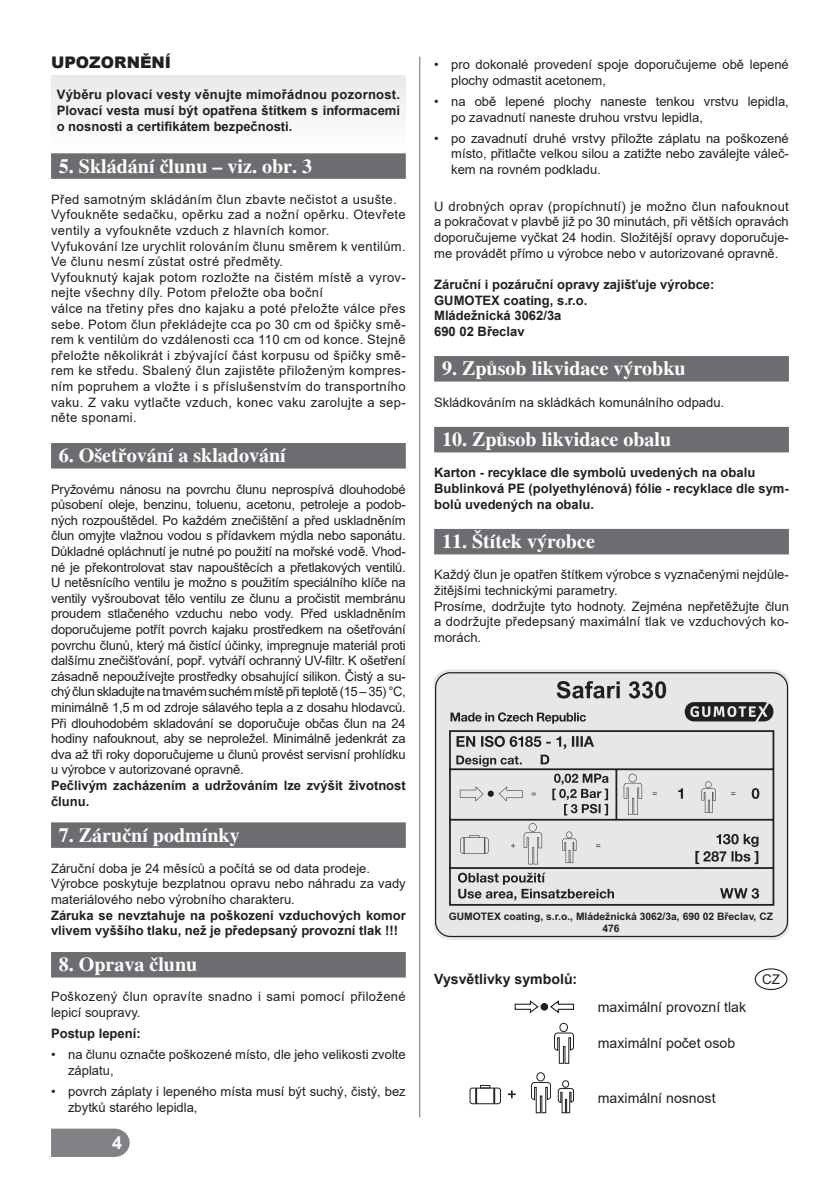
<style>
.page{position:relative;width:840px;height:1191px;background:#fff}
.page>*{position:absolute;margin:0;border:0;box-sizing:border-box;transform-origin:0 0}
.t1{font:700 20px "Toronto";color:#fff}
.t2{font:700 18px "Arial";color:#fff}
.t3{font:900 16px "Arial";color:#231f20}
.t4{font:14.2px "Arial";color:#231f20}
.t5{font:700 14.2px "Arial";color:#231f20}
.t6{font:13.4px "Arial";color:#231f20}
.t7{font:13px/15.6px "Arial";color:#231f20}
.t8{font:13px/15.6px "Arial";letter-spacing:.025em;color:#231f20}
.t9{font:700 13px/15.6px "Arial";color:#231f20}
.t10{font:700 10.4px/12.4px "Arial";color:#231f20;text-align:center}
</style>
<div class="page">
<svg style="left:51px;top:1128px;width:79px;height:29px;background:#888a8d"></svg>
<div style="left:51px;top:76px;width:354px;height:74px;background:#f3f4f4"></div>
<hr style="left:419px;top:57px;width:1px;height:1060px;background:#6c6d70">
<div style="left:51px;top:153px;width:354px;height:26px;background:#6c6d70"></div>
<div style="left:51px;top:443px;width:354px;height:25px;background:#6c6d70"></div>
<div style="left:51px;top:822px;width:354px;height:26px;background:#6c6d70"></div>
<div style="left:51px;top:952px;width:354px;height:25px;background:#6c6d70"></div>
<div style="left:434px;top:356px;width:354px;height:25px;background:#6c6d70"></div>
<div style="left:434px;top:427px;width:354px;height:25px;background:#6c6d70"></div>
<div style="left:434px;top:529px;width:354px;height:25px;background:#6c6d70"></div>
<div style="left:754px;top:968px;width:33px;height:22px;border:1px solid #231f20;border-radius:50%"></div>
<svg style="left:434px;top:669px;width:354px;height:271px;background:#d1d1d3"></svg>
<div style="left:435px;top:673px;width:352px;height:263px;background:#e6e7e9;border-radius:15px"></div>
<div style="left:434px;top:672px;width:353px;height:265px;border:1px solid #231f20;border-radius:15px"></div>
<svg style="left:449px;top:730px;width:325px;height:176px"></svg>
<svg style="left:759px;top:702px;width:14px;height:19px"></svg>
<svg style="left:450px;top:681px;width:309px;height:219px"></svg>
<svg style="left:554px;top:1022px;width:20px;height:42px"></svg>
<svg style="left:514px;top:1000px;width:60px;height:14px"></svg>
<svg style="left:469px;top:1072px;width:105px;height:41px"></svg>
<p class="t3" style="left:51px;top:51px;width:121px">UPOZORNĚNÍ</p>
<p class="t9" style="left:57px;top:87px;width:345px;text-align:justify">Výběru plovací vesty věnujte mimořádnou pozornost.<br>Plovací vesta musí být opatřena štítkem s informacemi o nosnosti a certifikátem bezpečnosti.</p>
<h1 class="t1" style="left:59px;top:154px;width:254px">5. Skládání člunu – viz. obr. 3</h1>
<p class="t8" style="left:51px;top:191px;width:356px">Před samotným skládáním člun zbavte nečistot a usušte.<br>Vyfoukněte sedačku, opěrku zad a nožní opěrku. Otevřete ventily a vyfoukněte vzduch z hlavních komor.<br>Vyfukování lze urychlit rolováním člunu směrem k ventilům.<br>Ve člunu nesmí zůstat ostré předměty.<br>Vyfouknutý kajak potom rozložte na čistém místě a vyrov&shy;nejte všechny díly. Potom přeložte oba boční<br>válce na třetiny přes dno kajaku a poté přeložte válce přes sebe. Potom člun překládejte cca po 30 cm od špičky smě&shy;rem k ventilům do vzdálenosti cca 110 cm od konce. Stejně přeložte několikrát i zbývající část korpusu od špičky smě&shy;rem ke středu. Sbalený člun zajistěte přiloženým kompres&shy;ním popruhem a vložte i s příslušenstvím do transportního vaku. Z vaku vytlačte vzduch, konec vaku zarolujte a sep&shy;něte sponami.</p>
<h1 class="t1" style="left:59px;top:444px;width:228px">6. Ošetřování a skladování</h1>
<p class="t7" style="left:51px;top:481px;width:356px;text-align:justify">Pryžovému nánosu na povrchu člunu neprospívá dlouhodobé působení oleje, benzinu, toluenu, acetonu, petroleje a podob&shy;ných rozpouštědel. Po každém znečištění a před uskladněním člun omyjte vlažnou vodou s přídavkem mýdla nebo saponátu.<br>Důkladné opláchnutí je nutné po použití na mořské vodě. Vhod&shy;né je překontrolovat stav napouštěcích a přetlakových ventilů.<br>U netěsnícího ventilu je možno s použitím speciálního klíče na ventily vyšroubovat tělo ventilu ze člunu a pročistit membránu proudem stlačeného vzduchu nebo vody. Před uskladněním doporučujeme potřít povrch kajaku prostředkem na ošetřování povrchu člunů, který má čistící účinky, impregnuje materiál proti dalšímu znečišťování, popř. vytváří ochranný UV-filtr. K ošetření zásadně nepoužívejte prostředky obsahující silikon. Čistý a su&shy;chý člun skladujte na tmavém suchém místě při teplotě (15 – 35) °C, minimálně 1,5 m od zdroje sálavého tepla a z dosahu hlodavců.<br>Při dlouhodobém skladování se doporučuje občas člun na 24 hodiny nafouknout, aby se neproležel. Minimálně jedenkrát za dva až tři roky doporučujeme u člunů provést servisní prohlídku u výrobce v autorizované opravně.</p>
<p class="t9" style="left:51px;top:778px;width:356px">Pečlivým zacházením a udržováním lze zvýšit životnost člunu.</p>
<h1 class="t1" style="left:59px;top:823px;width:182px">7. Záruční podmínky</h1>
<p class="t7" style="left:51px;top:860px;width:356px">Záruční doba je 24 měsíců a počítá se od data prodeje.<br>Výrobce poskytuje bezplatnou opravu nebo náhradu za vady materiálového nebo výrobního charakteru.</p>
<p class="t9" style="left:51px;top:907px;width:356px">Záruka se nevztahuje na poškození vzduchových komor vlivem vyššího tlaku, než je předepsaný provozní tlak !!!</p>
<h1 class="t1" style="left:59px;top:953px;width:140px">8. Oprava člunu</h1>
<p class="t8" style="left:51px;top:988px;width:356px">Poškozený člun opravíte snadno i sami pomocí přiložené lepicí soupravy.</p>
<p class="t9" style="left:51px;top:1025px;width:91px">Postup lepení:</p>
<p class="t7" style="left:68px;top:1046px;width:339px;text-indent:-17px">• na člunu označte poškozené místo, dle jeho velikosti zvolte záplatu,</p>
<p class="t7" style="left:68px;top:1083px;width:339px;text-indent:-17px">• povrch záplaty i lepeného místa musí být suchý, čistý, bez zbytků starého lepidla,</p>
<h2 class="t2" style="left:112px;top:1130px;width:12px">4</h2>
<p class="t7" style="left:451px;top:57px;width:339px;text-indent:-17px">• pro dokonalé provedení spoje doporučujeme obě lepené plochy odmastit acetonem,</p>
<p class="t7" style="left:451px;top:93px;width:339px;text-indent:-17px">• na obě lepené plochy naneste tenkou vrstvu lepidla, po zavadnutí naneste druhou vrstvu lepidla,</p>
<p class="t7" style="left:451px;top:130px;width:339px;text-align:justify;text-indent:-17px">• po zavadnutí druhé vrstvy přiložte záplatu na poškozené místo, přitlačte velkou silou a zatižte nebo zaválejte váleč&shy;kem na rovném podkladu.</p>
<p class="t7" style="left:434px;top:198px;width:356px;text-align:justify">U drobných oprav (propíchnutí) je možno člun nafouknout a pokračovat v plavbě již po 30 minutách, při větších opravách doporučujeme vyčkat 24 hodin. Složitější opravy doporučuje&shy;me provádět přímo u výrobce nebo v autorizované opravně.</p>
<p class="t9" style="left:434px;top:277px;width:282px">Záruční i pozáruční opravy zajišťuje výrobce:<br>GUMOTEX coating, s.r.o.<br>Mládežnická 3062/3a<br>690 02 Břeclav</p>
<h1 class="t1" style="left:442px;top:357px;width:245px">9. Způsob likvidace výrobku</h1>
<p class="t7" style="left:434px;top:394px;width:291px">Skládkováním na skládkách komunálního odpadu.</p>
<h1 class="t1" style="left:442px;top:428px;width:230px">10. Způsob likvidace obalu</h1>
<p class="t9" style="left:434px;top:465px;width:356px">Karton - recyklace dle symbolů uvedených na obalu<br>Bublinková PE (polyethylénová) fólie - recyklace dle sym&shy;bolů uvedených na obalu.</p>
<h1 class="t1" style="left:442px;top:530px;width:154px">11. Štítek výrobce</h1>
<p class="t7" style="left:434px;top:567px;width:356px">Každý člun je opatřen štítkem výrobce s vyznačenými nejdůle&shy;žitějšími technickými parametry.<br>Prosíme, dodržujte tyto hodnoty. Zejména nepřetěžujte člun a dodržujte předepsaný maximální tlak ve vzduchových ko&shy;morách.</p>
<p class="t10" style="left:448px;top:910px;width:326px">GUMOTEX coating, s.r.o., Mládežnická 3062/3a, 690 02 Břeclav, CZ<br>476</p>
<p class="t5" style="left:434px;top:969px;width:145px">Vysvětlivky symbolů:</p>
<p class="t4" style="left:597px;top:997px;width:150px">maximální provozní tlak</p>
<p class="t4" style="left:597px;top:1033px;width:139px">maximální počet osob</p>
<p class="t4" style="left:597px;top:1088px;width:119px">maximální nosnost</p>
<p class="t6" style="left:761px;top:970px;width:19px">CZ</p>
</div>
